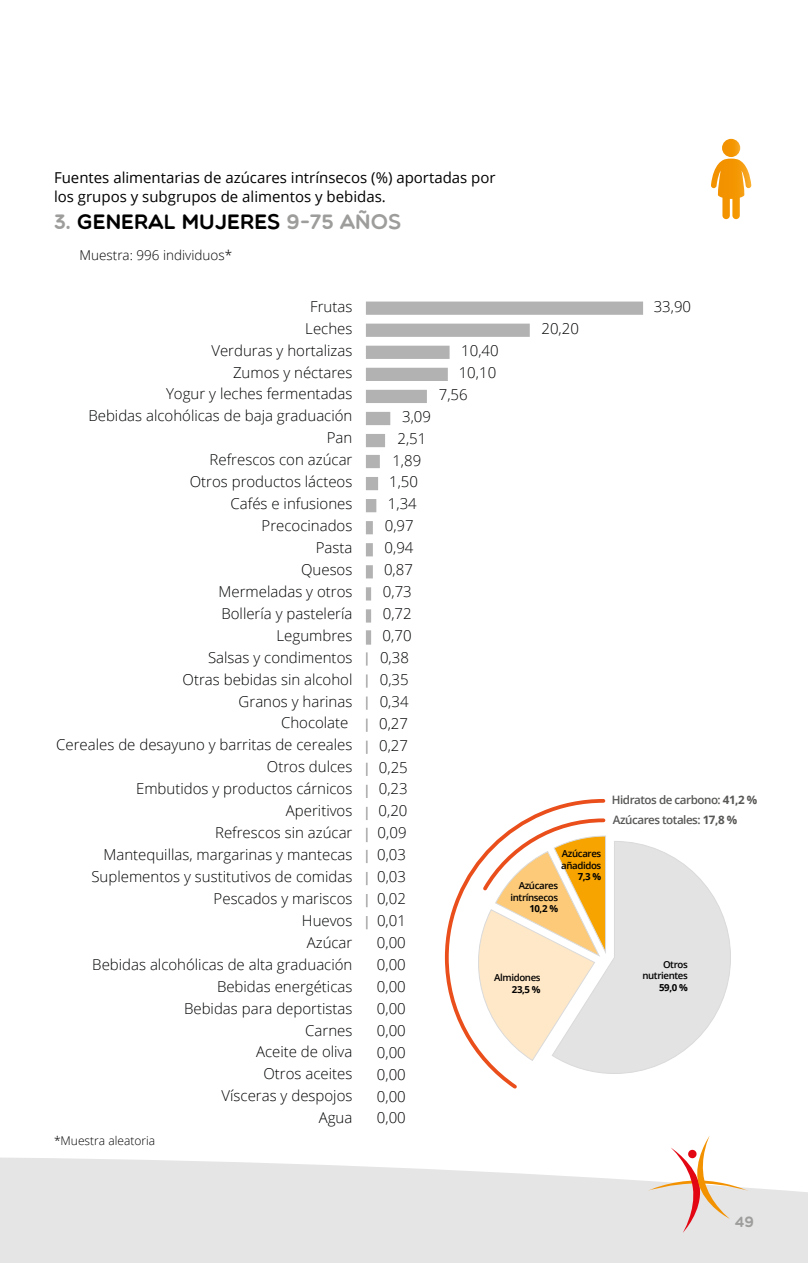
<style>
.page{position:relative;width:808px;height:1263px;background:#fff}
.page>*{position:absolute;margin:0;border:0;box-sizing:border-box;transform-origin:0 0}
.t1{font:21px "Multicolore";color:#000}
.t2{font:300 15px/21.9px "Open Sans";color:#010203;text-align:right}
.t3{font:15px/19.5px "Open Sans";color:#000}
.t4{font:15px "Multicolore";color:#9d9d9c}
.t5{font:300 13.5px "Open Sans";color:#000}
.t6{font:300 12px "Open Sans";color:#000}
.t7{font:600 11.55px "Open Sans";letter-spacing:-.04em;color:#575756}
.t8{font:600 9.75px/11.6px "Open Sans";letter-spacing:-.04em;color:#000;text-align:right}
.t9{font:700 9.75px "Open Sans";color:#000}
.s1{color:#9d9d9c}
.s2{font-weight:700}
</style>
<div class="page">
<svg style="left:0;top:1157px;width:808px;height:106px;background:#e7e7e7"></svg>
<svg style="left:648px;top:1136px;width:100px;height:97px"></svg>
<svg style="left:688px;top:1149px;width:9px;height:9px"></svg>
<svg style="left:366px;top:302px;width:277px;height:627px"></svg>
<svg style="left:722px;top:139px;width:18px;height:18px"></svg>
<svg style="left:711px;top:159px;width:40px;height:60px"></svg>
<svg style="left:607px;top:841px;width:124px;height:233px"></svg>
<svg style="left:443px;top:797px;width:164px;height:292px"></svg>
<p class="t3" style="left:54px;top:167px;width:443px">Fuentes alimentarias de azúcares intrínsecos (%) aportadas por los grupos y subgrupos de alimentos y bebidas.</p>
<h1 class="t1" style="left:54px;top:209px;width:349px"><span class="s1">3.</span> GENERAL MUJERES <span class="s1">9-75 AÑOS</span></h1>
<p class="t5" style="left:80px;top:246px;width:154px">Muestra: 996 individuos*</p>
<p class="t2" style="left:56px;top:295px;width:298px">Frutas<br>Leches<br>Verduras y hortalizas<br>Zumos y néctares<br>Yogur y leches fermentadas<br>Bebidas alcohólicas de baja graduación<br>Pan<br>Refrescos con azúcar<br>Otros productos lácteos<br>Cafés e infusiones<br>Precocinados<br>Pasta<br>Quesos<br>Mermeladas y otros<br>Bollería y pastelería<br>Legumbres<br>Salsas y condimentos<br>Otras bebidas sin alcohol<br>Granos y harinas<br>Chocolate<br>Cereales de desayuno y barritas de cereales<br>Otros dulces<br>Embutidos y productos cárnicos<br>Aperitivos<br>Refrescos sin azúcar<br>Mantequillas, margarinas y mantecas<br>Suplementos y sustitutivos de comidas<br>Pescados y mariscos<br>Huevos<br>Azúcar<br>Bebidas alcohólicas de alta graduación<br>Bebidas energéticas<br>Bebidas para deportistas<br>Carnes<br>Aceite de oliva<br>Otros aceites<br>Vísceras y despojos<br>Agua</p>
<p class="t6" style="left:54px;top:1132px;width:103px">*Muestra aleatoria</p>
<p class="t2" style="left:402px;top:405px;width:30px">3,09</p>
<p class="t2" style="left:397px;top:427px;width:30px">2,51</p>
<p class="t2" style="left:392px;top:449px;width:30px">1,89</p>
<p class="t2" style="left:389px;top:471px;width:30px">1,50</p>
<p class="t2" style="left:388px;top:493px;width:30px">1,34</p>
<p class="t2" style="left:385px;top:514px;width:30px">0,97</p>
<p class="t2" style="left:385px;top:536px;width:30px">0,94</p>
<p class="t2" style="left:384px;top:558px;width:30px">0,87</p>
<p class="t2" style="left:383px;top:580px;width:30px">0,73</p>
<p class="t2" style="left:383px;top:602px;width:30px">0,72</p>
<p class="t2" style="left:383px;top:624px;width:30px">0,70</p>
<p class="t2" style="left:380px;top:646px;width:30px">0,38</p>
<p class="t2" style="left:380px;top:668px;width:30px">0,35</p>
<p class="t2" style="left:380px;top:690px;width:30px">0,34</p>
<p class="t2" style="left:379px;top:712px;width:30px">0,27</p>
<p class="t2" style="left:379px;top:734px;width:30px">0,27</p>
<p class="t2" style="left:379px;top:756px;width:30px">0,25</p>
<p class="t2" style="left:379px;top:778px;width:30px">0,23</p>
<p class="t2" style="left:379px;top:800px;width:30px">0,20</p>
<p class="t2" style="left:378px;top:821px;width:30px">0,09</p>
<p class="t2" style="left:377px;top:843px;width:30px">0,03</p>
<p class="t2" style="left:377px;top:865px;width:30px">0,03</p>
<p class="t2" style="left:377px;top:887px;width:30px">0,02</p>
<p class="t2" style="left:377px;top:909px;width:30px">0,01</p>
<p class="t2" style="left:377px;top:931px;width:30px">0,00</p>
<p class="t2" style="left:377px;top:953px;width:30px">0,00</p>
<p class="t2" style="left:377px;top:975px;width:30px">0,00</p>
<p class="t2" style="left:377px;top:997px;width:30px">0,00</p>
<p class="t2" style="left:377px;top:1019px;width:30px">0,00</p>
<p class="t2" style="left:377px;top:1041px;width:30px">0,00</p>
<p class="t2" style="left:377px;top:1063px;width:30px">0,00</p>
<p class="t2" style="left:377px;top:1085px;width:30px">0,00</p>
<p class="t2" style="left:377px;top:1107px;width:30px">0,00</p>
<p class="t2" style="left:461px;top:339px;width:39px">10,40</p>
<p class="t2" style="left:459px;top:361px;width:39px">10,10</p>
<p class="t2" style="left:439px;top:383px;width:30px">7,56</p>
<p class="t2" style="left:541px;top:317px;width:39px">20,20</p>
<p class="t8" style="left:561px;top:848px;width:42px;text-align:left">Azúcares añadidos</p>
<p class="t9" style="left:578px;top:870px;width:25px">7,3 %</p>
<p class="t8" style="left:510px;top:879px;width:49px">Azúcares intrínsecos</p>
<p class="t9" style="left:529px;top:902px;width:30px">10,2 %</p>
<p class="t8" style="left:494px;top:971px;width:48px">Almidones</p>
<p class="t9" style="left:512px;top:982px;width:30px">23,5 %</p>
<p class="t2" style="left:654px;top:295px;width:39px">33,90</p>
<p class="t7" style="left:612px;top:792px;width:147px">Hidratos de carbono: <span class="s2">41,2 %</span></p>
<p class="t7" style="left:613px;top:812px;width:126px">Azúcares totales: <span class="s2">17,8 %</span></p>
<p class="t8" style="left:642px;top:958px;width:47px">Otros nutrientes</p>
<p class="t9" style="left:659px;top:980px;width:30px">59,0 %</p>
<p class="t4" style="left:735px;top:1212px;width:21px">49</p>
</div>
